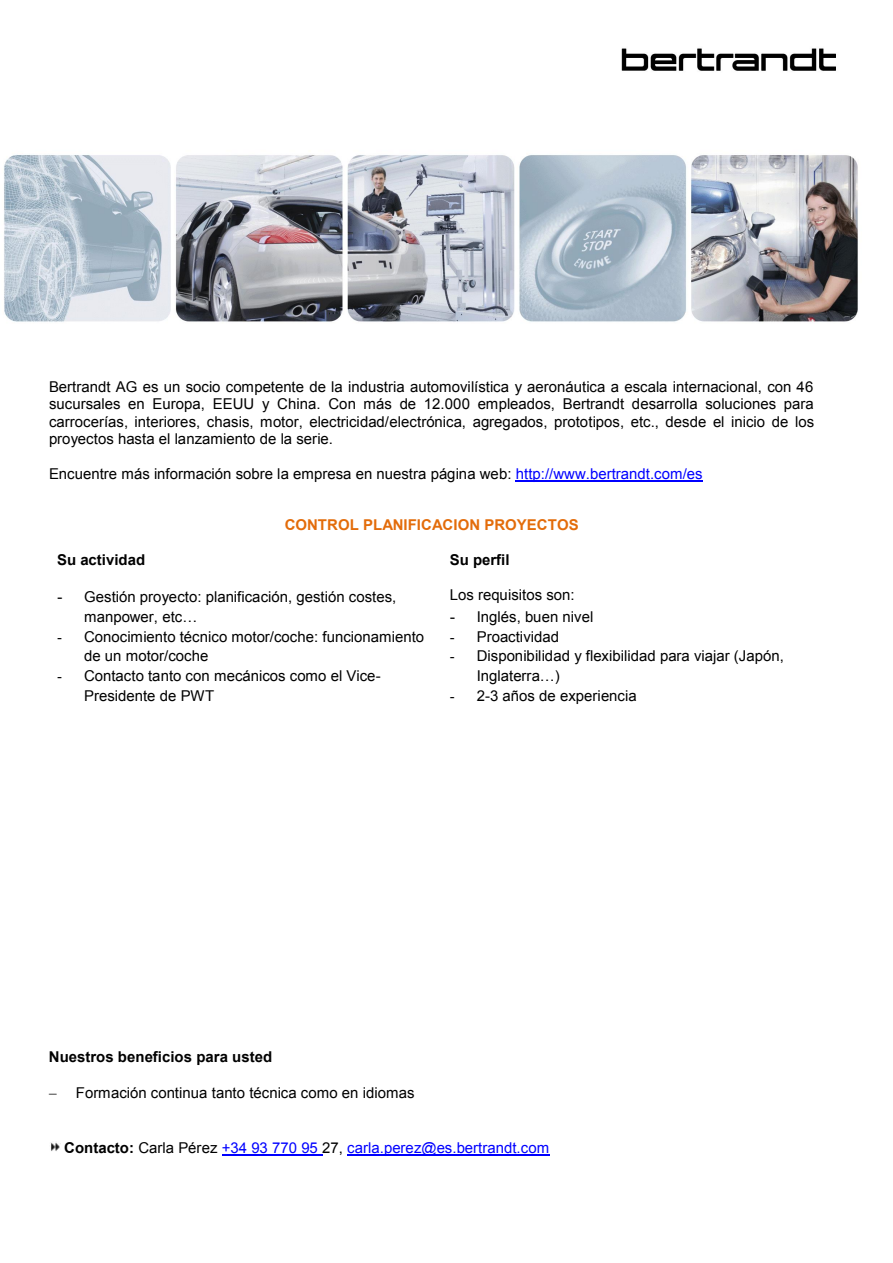
<style>
.page{position:relative;width:893px;height:1263px;background:#fff}
.page>*{position:absolute;margin:0;border:0;box-sizing:border-box;transform-origin:0 0}
.t1{font:15px/17.2px "Arial";color:#000}
.t2{font:15px "Arial";color:#00f}
.t3{font:700 15px "Arial";color:#000}
.t4{font:700 15px "Arial";color:#e36c0a}
.s1{color:#00f}
.s2{font-family:"Times New Roman";font-size:16.5px}
.s3{font-style:inherit}
.s4{font-family:"Times New Roman"}
.s5{font-weight:700;color:#000}
.s6{color:#000}
</style>
<div class="page">
<img style="left:4px;top:48px;width:854px;height:274px">
<hr style="left:516px;top:480px;width:187px;height:1px;background:#00f">
<hr style="left:222px;top:1154px;width:100px;height:1px;background:#00f">
<hr style="left:347px;top:1154px;width:203px;height:1px;background:#00f">
<svg style="left:50px;top:1142px;width:10px;height:9px"></svg>
<p class="t1" style="left:49px;top:378px;width:767px;text-align:justify">Bertrandt AG es un socio competente de la industria automovilística y aeronáutica a escala internacional, con 46 sucursales en Europa, EEUU y China. Con más de 12.000 empleados, Bertrandt desarrolla soluciones para carrocerías, interiores, chasis, motor, electricidad/electrónica, agregados, prototipos, etc., desde el inicio de los proyectos hasta el lanzamiento de la serie.</p>
<p class="t1" style="left:49px;top:465px;width:655px">Encuentre más información sobre la empresa en nuestra página web: <span class="s1">http://www.bertrandt.com/es</span></p>
<p class="t4" style="left:285px;top:515px;width:295px">CONTROL PLANIFICACION PROYECTOS</p>
<p class="t3" style="left:57px;top:549px;width:90px">Su actividad</p>
<p class="t3" style="left:450px;top:549px;width:61px">Su perfil</p>
<p class="t1" style="left:84px;top:587px;width:314px;line-height:20px;text-indent:-27px"><span class="s2">-</span> Gestión proyecto: planificación, gestión costes, <span class="s3">manpower, etc…</span></p>
<p class="t1" style="left:84px;top:626px;width:342px;line-height:19.8px;text-indent:-27px"><span class="s4">-</span> Conocimiento técnico motor/coche: funcionamiento de un motor/coche</p>
<p class="t1" style="left:84px;top:666px;width:298px;line-height:20px;text-indent:-27px"><span class="s4">-</span> Contacto tanto con mecánicos como el Vice-<br>Presidente de PWT</p>
<p class="t1" style="left:450px;top:587px;width:126px">Los requisitos son:</p>
<p class="t1" style="left:450px;top:608px;width:145px"><span class="s2">-</span> Inglés, buen nivel</p>
<p class="t1" style="left:450px;top:628px;width:111px"><span class="s4">-</span> Proactividad</p>
<p class="t1" style="left:477px;top:646px;width:309px;line-height:19.8px;text-indent:-27px"><span class="s4">-</span> Disponibilidad y flexibilidad para viajar (Japón,<br><span class="s3">Inglaterra…)</span></p>
<p class="t1" style="left:450px;top:687px;width:189px"><span class="s4">-</span> 2-3 años de experiencia</p>
<p class="t3" style="left:49px;top:1046px;width:225px">Nuestros beneficios para usted</p>
<p class="t1" style="left:76px;top:1084px;width:340px">Formación continua tanto técnica como en idiomas</p>
<p class="t2" style="left:64px;top:1137px;width:486px"><span class="s5">Contacto:</span> <span class="s6">Carla Pérez</span> +34 93 770 95 <span class="s6">27,</span> carla.perez@es.bertrandt.com</p>
</div>
